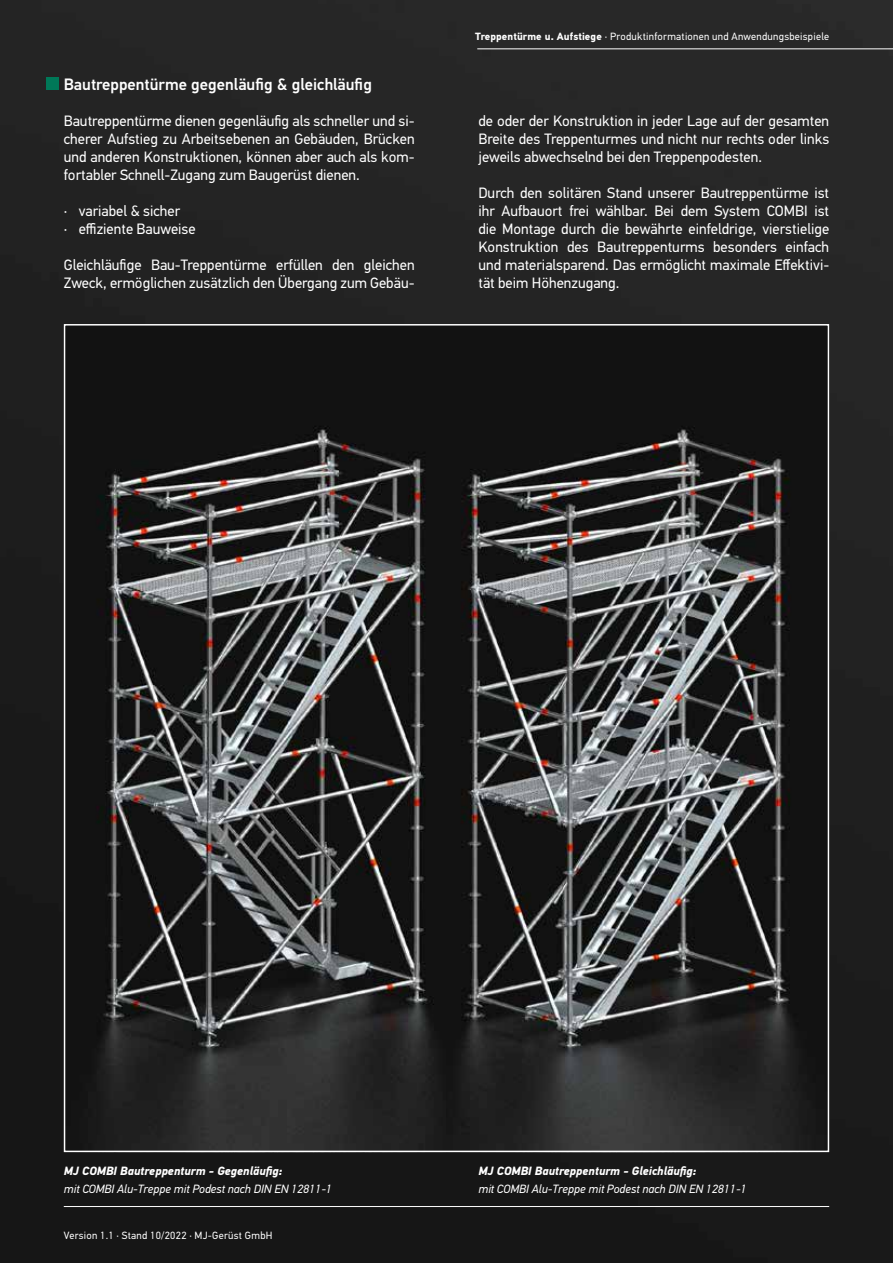
<style>
.page{position:relative;width:893px;height:1263px;background:#fff}
.page>*{position:absolute;margin:0;border:0;box-sizing:border-box;transform-origin:0 0}
.t1{font:500 16.5px "PFDIN Text Pro";color:#fff}
.t2{font:15px/18px "PFDIN Text Pro";color:#fff;text-align:justify}
.t3{font:italic 12px "PFDIN Text Pro";color:#fff}
.t4{font:italic 700 12px "PFDIN Text Pro";color:#fff}
.t5{font:10.5px "PFDIN Text Pro";letter-spacing:.025em;color:#fff}
.s1{font-weight:700}
</style>
<div class="page">
<img style="left:0;top:0;width:893px;height:1263px">
<hr style="left:477px;top:48px;width:416px;height:1px;background:#fff">
<hr style="left:64px;top:1206px;width:765px;height:1px;background:#fff">
<img style="left:67px;top:327px;width:379px;height:822px">
<img style="left:446px;top:327px;width:380px;height:822px">
<div style="left:46px;top:77px;width:12px;height:13px;background:#007858"></div>
<p class="t1" style="left:64px;top:74px;width:310px">Bautreppentürme gegenläufig &amp; gleichläufig</p>
<p class="t2" style="left:64px;top:112px;width:352px">Bautreppentürme dienen gegenläufig als schneller und si&shy;cherer Aufstieg zu Arbeitsebenen an Gebäuden, Brücken und anderen Konstruktionen, können aber auch als kom&shy;fortabler Schnell-Zugang zum Baugerüst dienen.</p>
<p class="t2" style="left:64px;top:202px;width:133px">· variabel &amp; sicher<br>· effiziente Bauweise</p>
<p class="t2" style="left:64px;top:256px;width:352px">Gleichläufige Bau-Treppentürme erfüllen den gleichen<br>Zweck, ermöglichen zusätzlich den Übergang zum Gebäu-</p>
<p class="t5" style="left:475px;top:30px;width:355px"><span class="s1">Treppentürme u. Aufstiege</span> · Produktinformationen und Anwendungsbeispiele</p>
<p class="t2" style="left:478px;top:112px;width:352px">de oder der Konstruktion in jeder Lage auf der gesamten Breite des Treppenturmes und nicht nur rechts oder links jeweils abwechselnd bei den Treppenpodesten.</p>
<p class="t2" style="left:478px;top:184px;width:352px">Durch den solitären Stand unserer Bautreppentürme ist ihr Aufbauort frei wählbar. Bei dem System COMBI ist die Montage durch die bewährte einfeldrige, vierstielige Konstruktion des Bautreppenturms besonders einfach und materialsparend. Das ermöglicht maximale Effektivi&shy;tät beim Höhenzugang.</p>
<p class="t4" style="left:64px;top:1163px;width:220px">MJ COMBI Bautreppenturm - Gegenläufig:</p>
<p class="t3" style="left:64px;top:1181px;width:270px">mit COMBI Alu-Treppe mit Podest nach DIN EN 12811-1</p>
<p class="t5" style="left:64px;top:1229px;width:210px">Version 1.1 · Stand 10/2022 · MJ-Gerüst GmbH</p>
<p class="t4" style="left:478px;top:1163px;width:220px">MJ COMBI Bautreppenturm - Gleichläufig:</p>
<p class="t3" style="left:478px;top:1181px;width:270px">mit COMBI Alu-Treppe mit Podest nach DIN EN 12811-1</p>
</div>
